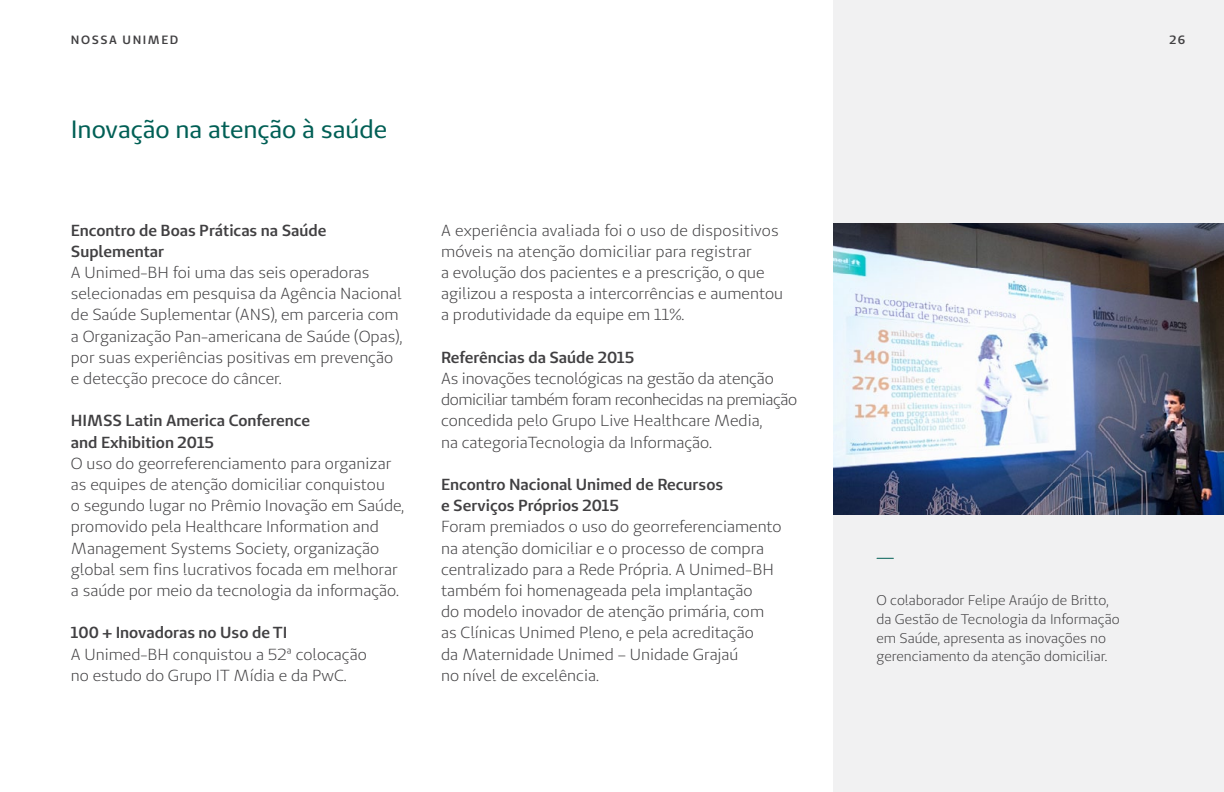
<style>
.page{position:relative;width:1224px;height:792px;background:#fff}
.page>*{position:absolute;margin:0;border:0;box-sizing:border-box;transform-origin:0 0}
.t1{font:25px "Unimed Sans";color:#005f55}
.t2{font:16px/21.2px "Unimed Sans";color:#414042}
.t3{font:600 16px/21.2px "Unimed Sans";color:#414042}
.t4{font:14px/18.8px "Unimed Sans";color:#414042}
.t5{font:600 12px "Unimed Sans";letter-spacing:.13em;color:#414042}
</style>
<div class="page">
<div style="left:833px;top:0;width:391px;height:792px;background:#f1f1f2"></div>
<img style="left:833px;top:224px;width:391px;height:290px">
<svg style="left:877px;top:558px;width:16px;height:1px"></svg>
<p class="t5" style="left:71px;top:32px;width:109px">nossa un imed</p>
<h1 class="t1" style="left:71px;top:113px;width:318px">Inovação na atenção à saúde</h1>
<p class="t3" style="left:71px;top:219px;width:257px">Encontro de Boas Práticas na Saúde<br>Suplementar</p>
<p class="t2" style="left:71px;top:262px;width:333px">A Unimed-BH foi uma das seis operadoras selecionadas em pesquisa da Agência Nacional de Saúde Suplementar (ANS), em parceria com a Organização Pan-americana de Saúde (Opas), por suas experiências positivas em prevenção e detecção precoce do câncer.</p>
<p class="t3" style="left:71px;top:410px;width:23px">HIMSS</p>
<p class="t3" style="left:71px;top:410px;width:241px;text-indent:55px">Latin America Conference and Exhibition 2015</p>
<p class="t2" style="left:71px;top:452px;width:335px">O uso do georreferenciamento para organizar as equipes de atenção domiciliar conquistou<br>o segundo lugar no Prêmio Inovação em Saúde, promovido pela Healthcare Information and Management Systems Society, organização global sem fins lucrativos focada em melhorar a saúde por meio da tecnologia da informação.</p>
<p class="t3" style="left:71px;top:622px;width:216px">100 + I novadoras no Uso de TI</p>
<p class="t2" style="left:71px;top:643px;width:297px">A Unimed-BH conquistou a 52ª colocação no estudo do Grupo IT Mídia e da PwC.</p>
<p class="t2" style="left:441px;top:219px;width:343px">A experiência avaliada foi o uso de dispositivos móveis na atenção domiciliar para registrar<br>a evolução dos pacientes e a prescrição, o que agilizou a resposta a intercorrências e aumentou a produtividade da equipe em 11%.</p>
<p class="t3" style="left:441px;top:346px;width:195px">Referências da Saúde 2015</p>
<p class="t2" style="left:441px;top:368px;width:358px">As inovações tecnológicas na gestão da atenção domiciliar também foram reconhecidas na premiação concedida pelo Grupo Live Healthcare Media,<br>na categoriaTecnologia da Informação.</p>
<p class="t3" style="left:441px;top:473px;width:284px">Encontro Nacional Unimed de Recursos e Serviços Próprios 2015</p>
<p class="t2" style="left:441px;top:516px;width:342px">Foram premiados o uso do georreferenciamento na atenção domiciliar e o processo de compra centralizado para a Rede Própria. A Unimed-BH também foi homenageada pela implantação<br>do modelo inovador de atenção primária, com as Clínicas Unimed Pleno, e pela acreditação<br>da Maternidade Unimed – Unidade Grajaú<br>no nível de excelência.</p>
<p class="t5" style="left:1169px;top:32px;width:17px">26</p>
<p class="t4" style="left:876px;top:591px;width:245px">O colaborador Felipe Araújo de Britto, da Gestão de Tecnologia da Informação em Saúde, apresenta as inovações no gerenciamento da atenção domiciliar.</p>
</div>
